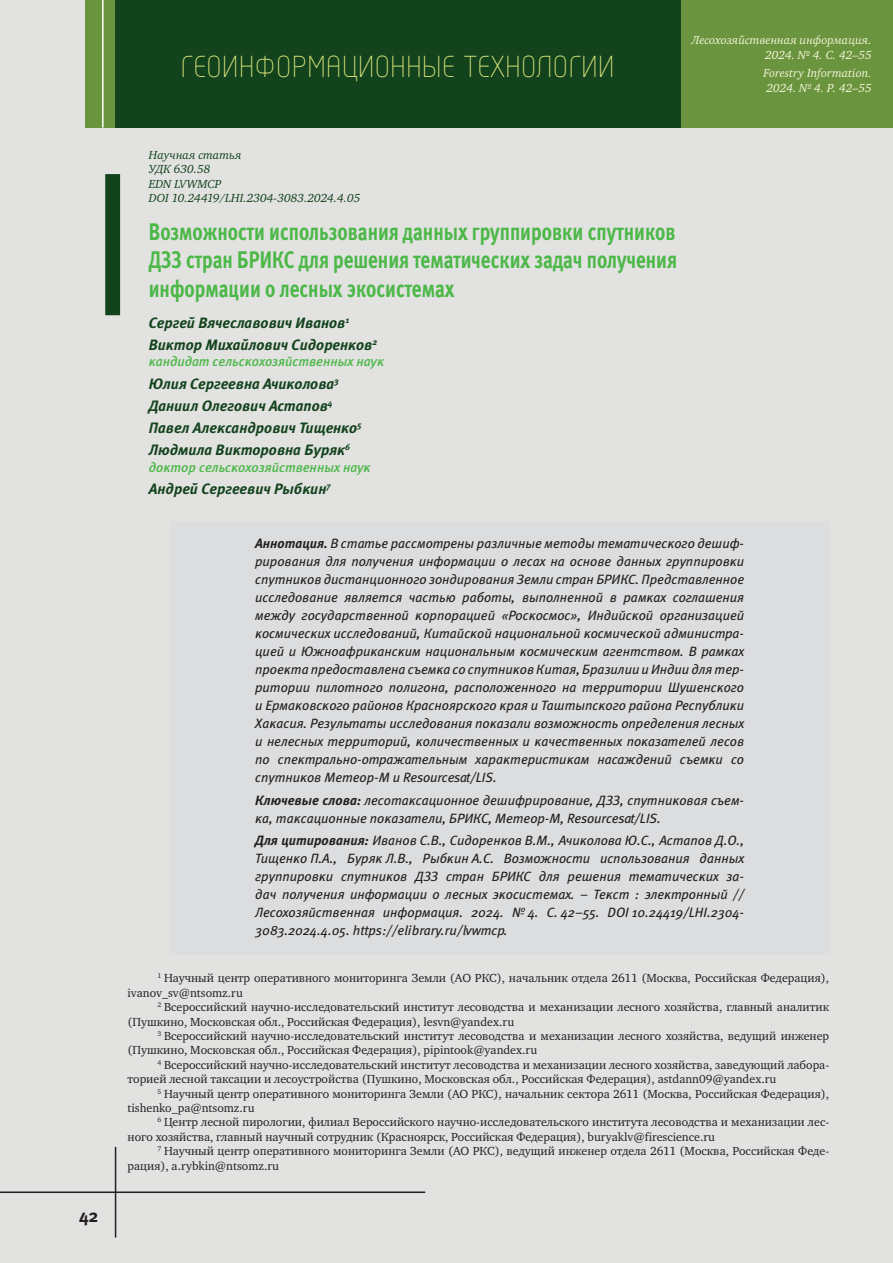
<style>
.page{position:relative;width:893px;height:1263px;background:#e2e2e1}
.page>*{position:absolute;margin:0;border:0;box-sizing:border-box;transform-origin:0 0}
.t1{font:36px "Magic C";color:#d7e378}
.t2{font:24px/28.8px "Meta Bold LFC";color:#4cb848;text-align:justify;scale:.8 1}
.t3{font:18px "Meta Bold C";color:#231f20}
.t4{font:italic 15px/22.2px "Meta Bold C";color:#13431d}
.t5{font:italic 13.5px/18px "Meta Book C";color:#231f20;text-align:justify}
.t6{font:italic 13.5px "Meta Medium C";color:#4cb848}
.t7{font:12px/14.4px "Charter C";color:#231f20}
.t8{font:italic 12px/14.4px "Charter C";color:#f2f6d8;text-align:right}
.t9{font:italic 12px/14.4px "Charter C";color:#13431d}
.s1{font-family:"Meta Bold C"}
</style>
<div class="page">
<hr style="left:0;top:1191px;width:425px;height:2px;background:#231f20">
<hr style="left:115px;top:1147px;width:1px;height:90px;background:#231f20">
<div style="left:85px;top:0;width:808px;height:128px;background:#6b943e"></div>
<div style="left:115px;top:0;width:565px;height:128px;background:#13431d"></div>
<hr style="left:102px;top:0;width:2px;height:128px;background:#fff">
<div style="left:105px;top:174px;width:15px;height:141px;background:#13431d"></div>
<div style="left:170px;top:521px;width:659px;height:281px;background:#dcdddf"></div>
<div style="left:170px;top:777px;width:659px;height:66px;background:#dcdddf"></div>
<div style="left:170px;top:817px;width:659px;height:138px;background:#dcdddf"></div>
<h3 class="t3" style="left:79px;top:1205px;width:21px">42</h3>
<h1 class="t1" style="left:180px;top:50px;width:436px">ГЕОИНФОРМАЦИОННЫЕ ТЕХНОЛОГИИ</h1>
<p class="t8" style="left:692px;top:33px;width:181px">Лесохозяйственная информация.<br>2024. № 4. С. 42–55</p>
<p class="t8" style="left:763px;top:67px;width:110px;text-align:left">Forestry Information.<br>2024. № 4. Р. 42–55</p>
<p class="t9" style="left:149px;top:148px;width:213px">Научная статья<br>УДК 630.58<br>EDN LVWMCP<br>DOI 10.24419/LHI.2304-3083.2024.4.05</p>
<h2 class="t2" style="left:149px;top:217px;width:661px">Возможности использования данных группировки спутников ДЗЗ стран БРИКС для решения тематических задач получения информации о лесных экосистемах</h2>
<p class="t4" style="left:149px;top:311px;width:230px">Сергей Вячеславович Иванов<sup>1<br></sup>Виктор Михайлович Сидоренков<sup>2</sup></p>
<p class="t6" style="left:149px;top:354px;width:237px">кандидат сельскохозяйственных наук</p>
<p class="t4" style="left:149px;top:372px;width:214px">Юлия Сергеевна Ачиколова<sup>3<br></sup>Даниил Олегович Астапов<sup>4<br></sup>Павел Александрович Тищенко<sup>5<br></sup>Людмила Викторовна Буряк<sup>6</sup></p>
<p class="t6" style="left:149px;top:459px;width:223px">доктор сельскохозяйственных наук</p>
<p class="t4" style="left:149px;top:477px;width:183px">Андрей Сергеевич Рыбкин<sup>7</sup></p>
<p class="t5" style="left:255px;top:535px;width:490px"><span class="s1">Аннотация.</span> В статье рассмотрены различные методы тематического дешиф&shy;рирования для получения информации о лесах на основе данных группировки спутников дистанционного зондирования Земли стран БРИКС. Представленное исследование является частью работы, выполненной в рамках соглашения между государственной корпорацией «Роскосмос», Индийской организацией космических исследований, Китайской национальной космической администра&shy;цией и Южноафриканским национальным космическим агентством. В рамках проекта предоставлена съемка со спутников Китая, Бразилии и Индии для тер&shy;ритории пилотного полигона, расположенного на территории Шушенского и Ермаковского районов Красноярского края и Таштыпского района Республики Хакасия. Результаты исследования показали возможность определения лесных и нелесных территорий, количественных и качественных показателей лесов по спектрально-отражательным характеристикам насаждений съемки со спутников Метеор-М и Resourcesat/LIS.</p>
<p class="t5" style="left:255px;top:791px;width:490px"><span class="s1">Ключевые слова:</span> лесотаксационное дешифрирование, ДЗЗ, спутниковая съем&shy;ка, таксационные показатели, БРИКС, Метеор-М, Resourcesat/LIS.</p>
<p class="t5" style="left:255px;top:831px;width:490px"><span class="s1">Для цитирования:</span> Иванов С.В., Сидоренков В.М., Ачиколова Ю.С., Астапов Д.О., Тищенко П.А., Буряк Л.В., Рыбкин А.С. Возможности использования данных группировки спутников ДЗЗ стран БРИКС для решения тематических за&shy;дач получения информации о лесных экосистемах. – Текст : электронный // Лесохозяйственная информация. 2024. № 4. С. 42–55. DOI 10.24419/LHI.2304- 3083.2024.4.05. https://elibrary.ru/lvwmcp.</p>
<p class="t7" style="left:128px;top:971px;width:703px;text-indent:30px"><sup>1</sup> Научный центр оперативного мониторинга Земли (АО РКС), начальник отдела 2611 (Москва, Российская Федерация), ivanov_sv@ntsomz.ru</p>
<p class="t7" style="left:128px;top:1000px;width:703px;text-indent:30px"><sup>2</sup> Всероссийский научно-исследовательский институт лесоводства и механизации лесного хозяйства, главный аналитик (Пушкино, Московская обл., Российская Федерация), lesvn@yandex.ru</p>
<p class="t7" style="left:128px;top:1029px;width:703px;text-indent:30px"><sup>3</sup> Всероссийский научно-исследовательский институт лесоводства и механизации лесного хозяйства, ведущий инженер (Пушкино, Московская обл., Российская Федерация), pipintook@yandex.ru</p>
<p class="t7" style="left:128px;top:1058px;width:703px;text-indent:30px"><sup>4</sup> Всероссийский научно-исследовательский институт лесоводства и механизации лесного хозяйства, заведующий лабора&shy;торией лесной таксации и лесоустройства (Пушкино, Московская обл., Российская Федерация), astdann09@yandex.ru</p>
<p class="t7" style="left:128px;top:1086px;width:703px;text-indent:30px"><sup>5</sup> Научный центр оперативного мониторинга Земли (АО РКС), начальник сектора 2611 (Москва, Российская Федерация), tishenko_pa@ntsomz.ru</p>
<p class="t7" style="left:128px;top:1115px;width:703px;text-indent:30px"><sup>6</sup> Центр лесной пирологии, филиал Вероссийского научно-исследовательского института лесоводства и механизации лес&shy;ного хозяйства, главный научный сотрудник (Красноярск, Российская Федерация), buryaklv@firescience.ru</p>
<p class="t7" style="left:128px;top:1144px;width:703px;text-indent:30px"><sup>7</sup> Научный центр оперативного мониторинга Земли (АО РКС), ведущий инженер отдела 2611 (Москва, Российская Феде&shy;рация), a.rybkin@ntsomz.ru</p>
</div>
